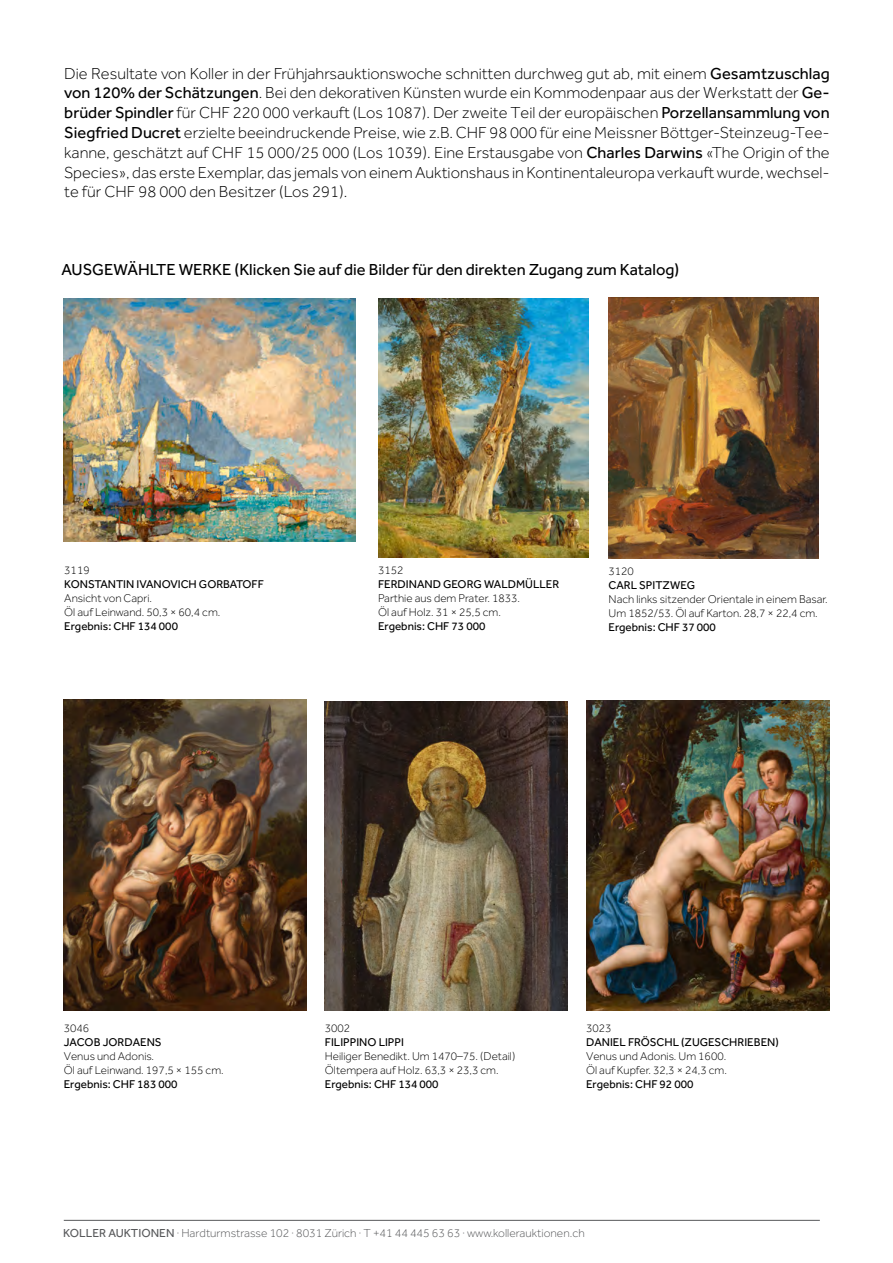
<style>
.page{position:relative;width:893px;height:1263px;background:#fff}
.page>*{position:absolute;margin:0;border:0;box-sizing:border-box;transform-origin:0 0}
.t1{font:300 16.5px/19.8px "Effra";color:#000;text-align:justify}
.t2{font:16.5px "Effra";color:#000}
.t3{font:300 12px "Effra";color:#58595b}
.t4{font:300 11.7px/14px "Effra";color:#000}
.t5{font:11.7px "Effra";color:#000}
.s1{font-weight:400}
</style>
<div class="page">
<hr style="left:64px;top:1220px;width:756px;height:1px;background:#58595b">
<img style="left:64px;top:298px;width:292px;height:243px">
<img style="left:378px;top:298px;width:210px;height:259px">
<img style="left:324px;top:701px;width:244px;height:309px">
<img style="left:586px;top:701px;width:243px;height:309px">
<img style="left:64px;top:700px;width:243px;height:310px">
<img style="left:608px;top:297px;width:211px;height:261px">
<p class="t1" style="left:64px;top:63px;width:767px">Die Resultate von Koller in der Frühjahrsauktionswoche schnitten durchweg gut ab, mit einem <span class="s1">Gesamtzuschlag von 120% der Schätzungen</span>. Bei den dekorativen Künsten wurde ein Kommodenpaar aus der Werkstatt der <span class="s1">Ge&shy;brüder Spindler</span> für CHF 220 000 verkauft (Los 1087). Der zweite Teil der europäischen <span class="s1">Porzellansammlung von Siegfried Ducret</span> erzielte beeindruckende Preise, wie z.B. CHF 98 000 für eine Meissner Böttger-Steinzeug-Tee&shy;kanne, geschätzt auf CHF 15 000/25 000 (Los 1039). Eine Erstausgabe von <span class="s1">Charles Darwins</span> «The Origin of the Species», das erste Exemplar, das jemals von einem Auktionshaus in Kontinentaleuropa verkauft wurde, wechsel&shy;te für CHF 98 000 den Besitzer (Los 291).</p>
<p class="t2" style="left:61px;top:260px;width:619px">AUSGEWÄHLTE WERKE (Klicken Sie auf die Bilder für den direkten Zugang zum Katalog)</p>
<p class="t4" style="left:64px;top:563px;width:27px">3119</p>
<p class="t5" style="left:64px;top:578px;width:201px">KONSTANTIN IVANOVICH GORBATOFF</p>
<p class="t4" style="left:64px;top:591px;width:158px">Ansicht von Capri.<br>Öl auf Leinwand. 50,3 × 60,4 cm.</p>
<p class="t5" style="left:64px;top:619px;width:115px">Ergebnis: CHF 134 000</p>
<p class="t4" style="left:378px;top:563px;width:27px">3152</p>
<p class="t5" style="left:378px;top:578px;width:183px">FERDINAND GEORG WALDMÜLLER</p>
<p class="t4" style="left:378px;top:591px;width:143px">Parthie aus dem Prater. 1833.<br>Öl auf Holz. 31 × 25,5 cm.</p>
<p class="t5" style="left:378px;top:619px;width:109px">Ergebnis: CHF 73 000</p>
<p class="t4" style="left:609px;top:564px;width:27px">3120</p>
<p class="t5" style="left:609px;top:578px;width:88px">CARL SPITZWEG</p>
<p class="t4" style="left:609px;top:592px;width:221px">Nach links sitzender Orientale in einem Basar.<br>Um 1852/53. Öl auf Karton. 28,7 × 22,4 cm.</p>
<p class="t5" style="left:609px;top:620px;width:109px">Ergebnis: CHF 37 000</p>
<p class="t4" style="left:64px;top:1021px;width:27px">3046</p>
<p class="t5" style="left:64px;top:1035px;width:99px">JACOB JORDAENS</p>
<p class="t4" style="left:64px;top:1049px;width:161px">Venus und Adonis.<br>Öl auf Leinwand. 197,5 × 155 cm.</p>
<p class="t5" style="left:64px;top:1077px;width:115px">Ergebnis: CHF 183 000</p>
<p class="t4" style="left:325px;top:1021px;width:27px">3002</p>
<p class="t5" style="left:325px;top:1035px;width:81px">FILIPPINO LIPPI</p>
<p class="t4" style="left:325px;top:1049px;width:192px">Heiliger Benedikt. Um 1470–75. (Detail)<br>Öltempera auf Holz. 63,3 × 23,3 cm.</p>
<p class="t5" style="left:325px;top:1077px;width:115px">Ergebnis: CHF 134 000</p>
<p class="t4" style="left:586px;top:1021px;width:27px">3023</p>
<p class="t5" style="left:586px;top:1035px;width:194px">DANIEL FRÖSCHL (ZUGESCHRIEBEN)</p>
<p class="t4" style="left:586px;top:1049px;width:142px">Venus und Adonis. Um 1600.<br>Öl auf Kupfer. 32,3 × 24,3 cm.</p>
<p class="t5" style="left:586px;top:1077px;width:109px">Ergebnis: CHF 92 000</p>
<p class="t3" style="left:63px;top:1226px;width:523px"><span class="s1">KOLLER AUKTIONEN</span> · Hardturmstrasse 102 · 8031 Zürich · T +41 44 445 63 63 · www.kollerauktionen.ch</p>
</div>
